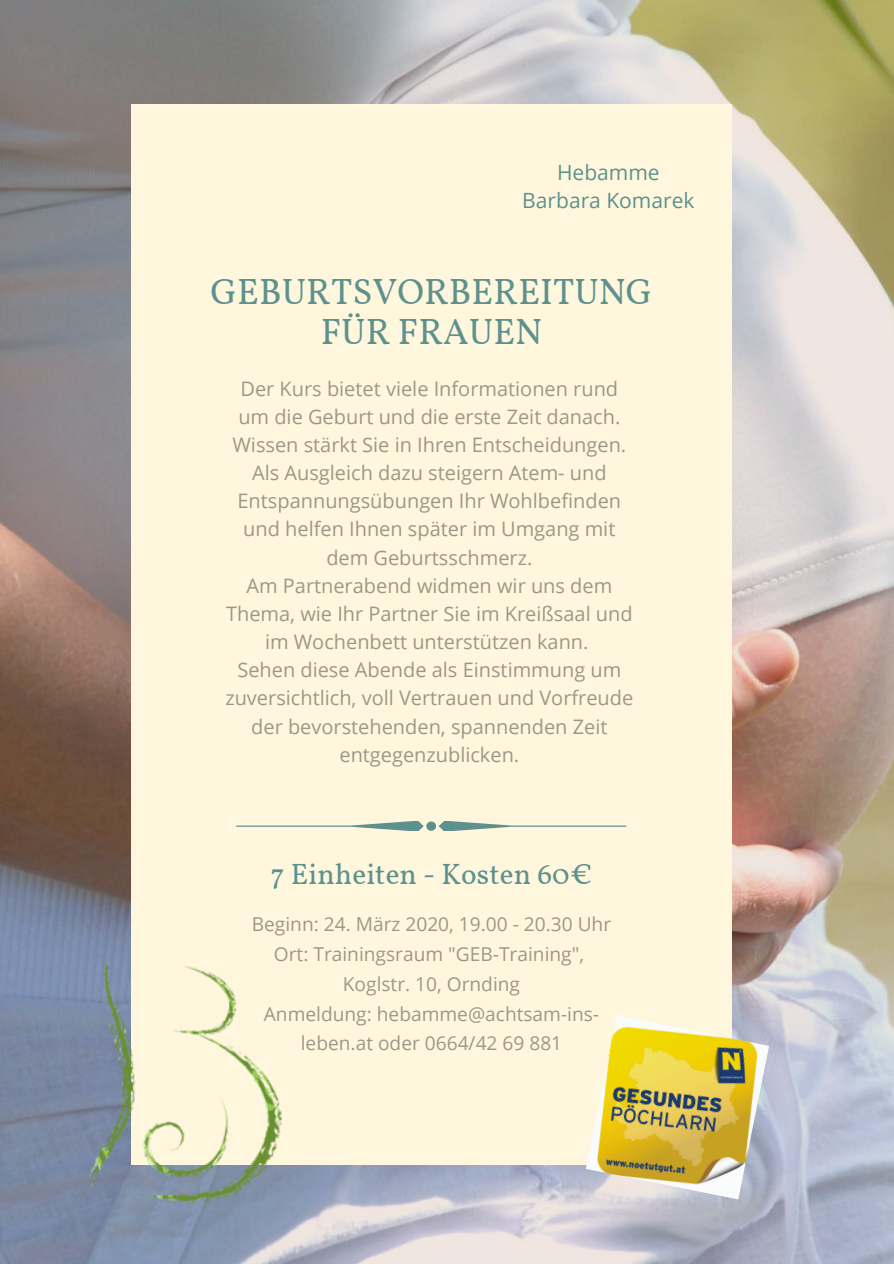
<style>
.page{position:relative;width:894px;height:1264px;background:#fff}
.page>*{position:absolute;margin:0;border:0;box-sizing:border-box;transform-origin:0 0}
.t1{font:36.3px/40.7px "Vollkorn";color:#5e918e;text-align:center}
.t2{font:29.1px "Vollkorn";letter-spacing:.005em;color:#5e918e}
.t3{font:21px/28.8px "Open Sans";color:#5e918e;text-align:center}
.t4{font:19.95px/28.2px "Open Sans";color:#9c9787;text-align:center}
.t5{font:19.2px/29.7px "Open Sans";color:#9c9787;text-align:center}
</style>
<div class="page">
<img style="left:0;top:0;width:893px;height:1263px">
<div style="left:131px;top:104px;width:600px;height:1060px;background:#fff7dd"></div>
<svg style="left:236px;top:821px;width:390px;height:9px"></svg>
<img style="left:585px;top:1015px;width:183px;height:184px">
<img style="left:89px;top:962px;width:192px;height:238px">
<p class="t3" style="left:522px;top:157px;width:174px">Hebamme<br>Barbara Komarek</p>
<h1 class="t1" style="left:210px;top:274px;width:443px">GEBURTSVORBEREITUNG<br>FÜR FRAUEN</h1>
<p class="t4" style="left:225px;top:374px;width:409px">Der Kurs bietet viele Informationen rund um die Geburt und die erste Zeit danach.<br>Wissen stärkt Sie in Ihren Entscheidungen.<br>Als Ausgleich dazu steigern Atem- und Entspannungsübungen Ihr Wohlbefinden und helfen Ihnen später im Umgang mit dem Geburtsschmerz.<br>Am Partnerabend widmen wir uns dem Thema, wie Ihr Partner Sie im Kreißsaal und im Wochenbett unterstützen kann.<br>Sehen diese Abende als Einstimmung um zuversichtlich, voll Vertrauen und Vorfreude der bevorstehenden, spannenden Zeit entgegenzublicken.</p>
<h2 class="t2" style="left:270px;top:856px;width:323px">7 Einheiten - Kosten 60€</h2>
<p class="t5" style="left:252px;top:909px;width:361px">Beginn: 24. März 2020, 19.00 - 20.30 Uhr<br>Ort: Trainingsraum "GEB-Training",<br>Koglstr. 10, Ornding<br>Anmeldung: hebamme@achtsam-ins&shy;leben.at oder 0664/42 69 881</p>
</div>
